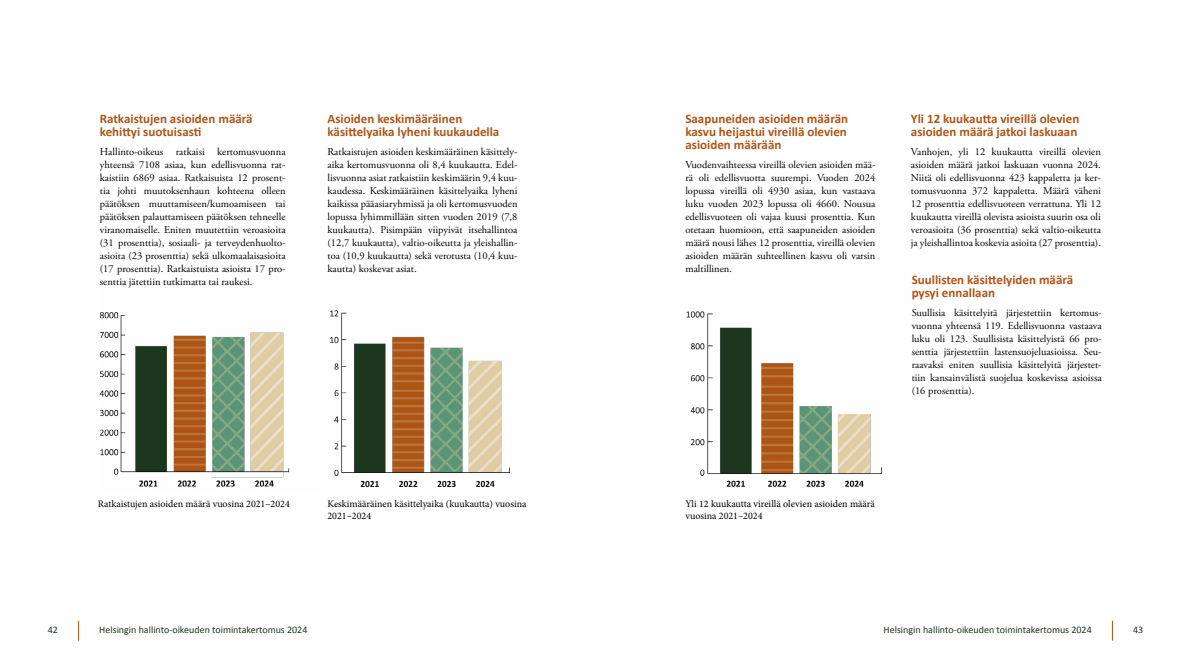
<style>
.page{position:relative;width:1191px;height:669px;background:#fff}
.page>*{position:absolute;margin:0;border:0;box-sizing:border-box;transform-origin:0 0}
.valiotsikko_h2{font:700 13px/13px "Calibri";color:#ae5517}
.leipis_eka_kappale_p{font:10.5px/13px "Adobe Garamond Pro";color:#000;text-align:justify}
.kuvateksti_p{font:10px/12px "Minion Pro";color:#000}
.t1{font:10px "Calibri";color:#1d361d}
</style>
<div class="page">
<svg style="left:78px;top:621px;width:1px;height:20px"></svg>
<svg style="left:1112px;top:621px;width:1px;height:20px"></svg>
<img style="left:100px;top:312px;width:190px;height:175px">
<img style="left:330px;top:310px;width:180px;height:178px">
<img style="left:686px;top:311px;width:197px;height:176px">
<h2 class="valiotsikko_h2" style="left:100px;top:111px;width:154px">Ratkaistujen asioiden määrä kehittyi suotuisasti</h2>
<p class="leipis_eka_kappale_p" style="left:100px;top:145px;width:187px">Hallinto-oikeus ratkaisi kertomusvuonna yhteensä 7108 asiaa, kun edellisvuonna rat&shy;kaistiin 6869 asiaa. Ratkaisuista 12 prosent&shy;tia johti muutoksenhaun kohteena olleen päätöksen muuttamiseen/kumoamiseen tai päätöksen palauttamiseen päätöksen tehneelle viranomaiselle. Eniten muutettiin veroasioita (31 prosenttia), sosiaali- ja terveydenhuolto&shy;asioita (23 prosenttia) sekä ulkomaalaisasioita (17 prosenttia). Ratkaistuista asioista 17 pro&shy;senttia jätettiin tutkimatta tai raukesi.</p>
<h2 class="valiotsikko_h2" style="left:327px;top:111px;width:173px">Asioiden keskimääräinen käsittelyaika lyheni kuukaudella</h2>
<p class="leipis_eka_kappale_p" style="left:327px;top:145px;width:191px">Ratkaistujen asioiden keskimääräinen käsittely&shy;aika kertomusvuonna oli 8,4 kuukautta. Edel&shy;lisvuonna asiat ratkaistiin keskimäärin 9,4 kuu&shy;kaudessa. Keskimääräinen käsittelyaika lyheni kaikissa pääasiaryhmissä ja oli kertomusvuoden lopussa lyhimmillään sitten vuoden 2019 (7,8 kuukautta). Pisimpään viipyivät itsehallintoa (12,7 kuukautta), valtio-oikeutta ja yleishallin&shy;toa (10,9 kuukautta) sekä verotusta (10,4 kuu&shy;kautta) koskevat asiat.</p>
<p class="kuvateksti_p" style="left:98px;top:498px;width:193px">Ratkaistujen asioiden määrä vuosina 2021–2024</p>
<p class="kuvateksti_p" style="left:327px;top:498px;width:200px">Keskimääräinen käsittelyaika (kuukautta) vuosina<br>2021–2024</p>
<h2 class="valiotsikko_h2" style="left:685px;top:111px;width:164px;text-align:justify">Saapuneiden asioiden määrän kasvu heijastui vireillä olevien asioiden määrään</h2>
<p class="leipis_eka_kappale_p" style="left:685px;top:158px;width:191px">Vuodenvaihteessa vireillä olevien asioiden mää&shy;rä oli edellisvuotta suurempi. Vuoden 2024 lopussa vireillä oli 4930 asiaa, kun vastaava luku vuoden 2023 lopussa oli 4660. Nousua edellisvuoteen oli vajaa kuusi prosenttia. Kun otetaan huomioon, että saapuneiden asioiden määrä nousi lähes 12 prosenttia, vireillä olevien asioiden määrän suhteellinen kasvu oli varsin maltillinen.</p>
<h2 class="valiotsikko_h2" style="left:911px;top:111px;width:170px">Yli 12 kuukautta vireillä olevien asioiden määrä jatkoi laskuaan</h2>
<p class="leipis_eka_kappale_p" style="left:911px;top:145px;width:191px">Vanhojen, yli 12 kuukautta vireillä olevien asioiden määrä jatkoi laskuaan vuonna 2024.<br>Niitä oli edellisvuonna 423 kappaletta ja ker&shy;tomusvuonna 372 kappaletta. Määrä väheni 12 prosenttia edellisvuoteen verrattuna. Yli 12 kuukautta vireillä olevista asioista suurin osa oli veroasioita (36 prosenttia) sekä valtio-oikeutta ja yleishallintoa koskevia asioita (27 prosenttia).</p>
<h2 class="valiotsikko_h2" style="left:911px;top:273px;width:163px">Suullisten käsittelyiden määrä pysyi ennallaan</h2>
<p class="leipis_eka_kappale_p" style="left:911px;top:307px;width:191px">Suullisia käsittelyitä järjestettiin kertomus&shy;vuonna yhteensä 119. Edellisvuonna vastaava luku oli 123. Suullisista käsittelyistä 66 pro&shy;senttia järjestettiin lastensuojeluasioissa. Seu&shy;raavaksi eniten suullisia käsittelyitä järjestet&shy;tiin kansainvälistä suojelua koskevissa asioissa (16 prosenttia).</p>
<p class="kuvateksti_p" style="left:685px;top:498px;width:191px">Yli 12 kuukautta vireillä olevien asioiden määrä vuosina 2021–2024</p>
<p class="t1" style="left:48px;top:623px;width:12px">42</p>
<p class="t1" style="left:99px;top:623px;width:210px">Helsingin hallinto-oikeuden toimintakertomus 2024</p>
<p class="t1" style="left:883px;top:623px;width:210px">Helsingin hallinto-oikeuden toimintakertomus 2024</p>
<p class="t1" style="left:1133px;top:623px;width:12px">43</p>
</div>
